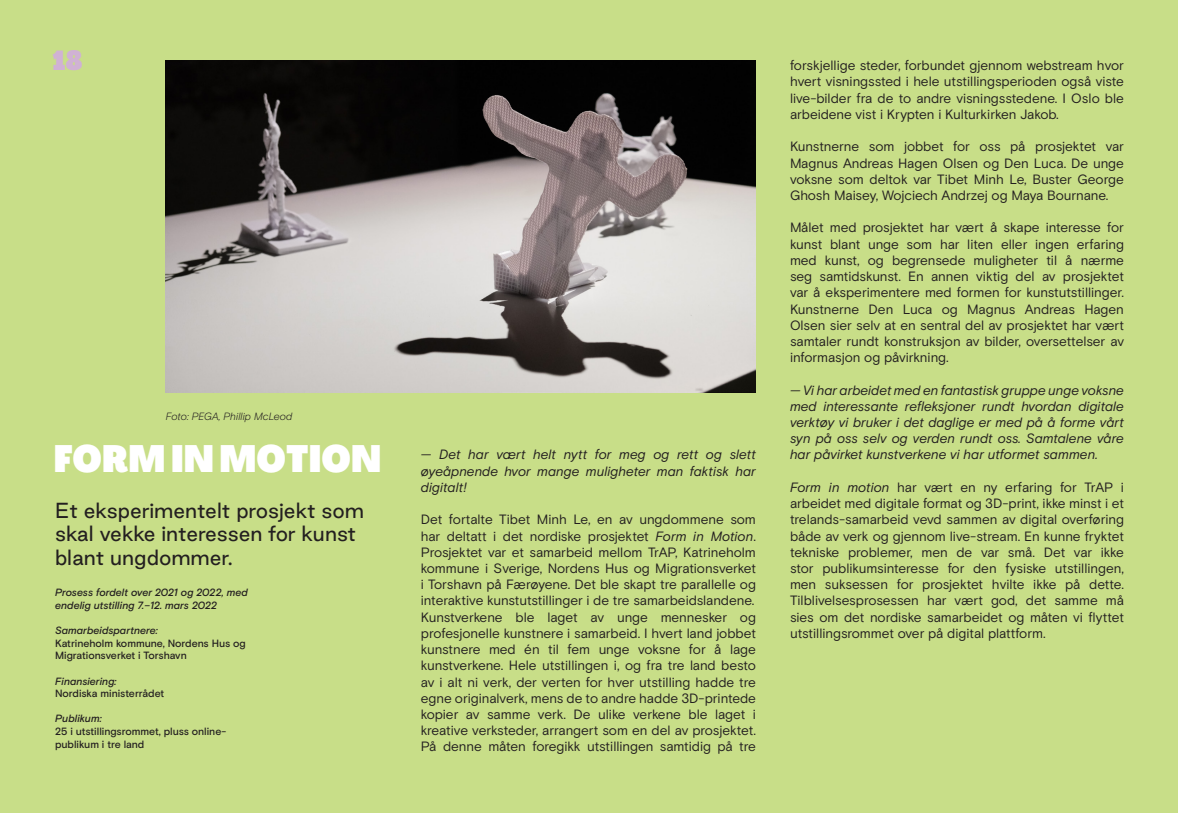
<style>
.page{position:relative;width:1178px;height:813px;background:#fff}
.page>*{position:absolute;margin:0;border:0;box-sizing:border-box;transform-origin:0 0}
.t1{font:900 37.35px "Agrandir Tight";letter-spacing:.02em;color:#fff}
.t2{font:900 27px "Agrandir Tight";color:#d0b2d4}
.t3{font:19.5px/23.4px "Good Sans";color:#231f20}
.t4{font:13.5px/16.2px "Basis Grotesque Pro";color:#231f20;text-align:justify}
.t5{font:italic 13.5px/16.2px "Basis Grotesque Pro";letter-spacing:-.005em;color:#231f20;text-align:justify}
.t6{font:500 10.5px/12.6px "Basis Grotesque Pro";letter-spacing:-.005em;color:#231f20}
.t7{font:italic 500 10.5px/12.6px "Basis Grotesque Pro";letter-spacing:-.005em;color:#231f20}
.t8{font:italic 300 10.5px "Basis Grotesque Pro";letter-spacing:-.005em;color:#231f20}
.s1{font-style:italic}
</style>
<div class="page">
<div style="left:0;top:0;width:1178px;height:812px;background:#c8de88"></div>
<img style="left:166px;top:60px;width:590px;height:332px">
<h2 class="t2" style="left:53px;top:43px;width:31px">18</h2>
<p class="t8" style="left:166px;top:410px;width:128px">Foto: PEGA, Phillip McLeod</p>
<h1 class="t1" style="left:54px;top:435px;width:328px">FORM IN MOTION</h1>
<h3 class="t3" style="left:55px;top:498px;width:310px">Et eksperimentelt prosjekt som skal vekke interessen for kunst blant ungdommer.</h3>
<p class="t7" style="left:55px;top:586px;width:194px">Prosess fordelt over 2021 og 2022, med endelig utstilling 7.–12. mars 2022</p>
<p class="t7" style="left:55px;top:623px;width:104px">Samarbeidspartnere:</p>
<p class="t6" style="left:55px;top:636px;width:192px">Katrineholm kommune, Nordens Hus og<br>Migrationsverket i Torshavn</p>
<p class="t7" style="left:55px;top:674px;width:63px">Finansiering:</p>
<p class="t6" style="left:55px;top:686px;width:111px">Nordiska ministerrådet</p>
<p class="t7" style="left:55px;top:712px;width:48px">Publikum:</p>
<p class="t6" style="left:55px;top:724px;width:173px">25 i utstillingsrommet, pluss online&shy;publikum i tre land</p>
<p class="t5" style="left:421px;top:446px;width:337px">— Det har vært helt nytt for meg og rett og slett øyeåpnende hvor mange muligheter man faktisk har digitalt!</p>
<p class="t4" style="left:421px;top:511px;width:337px">Det fortalte Tibet Minh Le, en av ungdommene som har deltatt i det nordiske prosjektet <span class="s1">Form in Motion</span>.<br>Prosjektet var et samarbeid mellom TrAP, Katrineholm kommune i Sverige, Nordens Hus og Migrationsverket i Torshavn på Færøyene. Det ble skapt tre parallelle og interaktive kunstutstillinger i de tre samarbeidslandene.<br>Kunstverkene ble laget av unge mennesker og profesjonelle kunstnere i samarbeid. I hvert land jobbet kunstnere med én til fem unge voksne for å lage kunstverkene. Hele utstillingen i, og fra tre land besto av i alt ni verk, der verten for hver utstilling hadde tre egne originalverk, mens de to andre hadde 3D-printede kopier av samme verk. De ulike verkene ble laget i kreative verksteder, arrangert som en del av prosjektet.<br>På denne måten foregikk utstillingen samtidig på tre</p>
<p class="t4" style="left:790px;top:57px;width:335px">forskjellige steder, forbundet gjennom webstream hvor hvert visningssted i hele utstillingsperioden også viste live-bilder fra de to andre visningsstedene. I Oslo ble arbeidene vist i Krypten i Kulturkirken Jakob.</p>
<p class="t4" style="left:790px;top:138px;width:335px">Kunstnerne som jobbet for oss på prosjektet var Magnus Andreas Hagen Olsen og Den Luca. De unge voksne som deltok var Tibet Minh Le, Buster George Ghosh Maisey, Wojciech Andrzej og Maya Bournane.</p>
<p class="t4" style="left:790px;top:219px;width:335px">Målet med prosjektet har vært å skape interesse for kunst blant unge som har liten eller ingen erfaring med kunst, og begrensede muligheter til å nærme seg samtidskunst. En annen viktig del av prosjektet var å eksperimentere med formen for kunstutstillinger.<br>Kunstnerne Den Luca og Magnus Andreas Hagen Olsen sier selv at en sentral del av prosjektet har vært samtaler rundt konstruksjon av bilder, oversettelser av informasjon og påvirkning.</p>
<p class="t5" style="left:790px;top:381px;width:335px">— Vi har arbeidet med en fantastisk gruppe unge voksne med interessante refleksjoner rundt hvordan digitale verktøy vi bruker i det daglige er med på å forme vårt syn på oss selv og verden rundt oss. Samtalene våre har påvirket kunstverkene vi har utformet sammen.</p>
<p class="t4" style="left:790px;top:478px;width:335px"><span class="s1">Form in motion</span> har vært en ny erfaring for TrAP i arbeidet med digitale format og 3D-print, ikke minst i et trelands-samarbeid vevd sammen av digital overføring både av verk og gjennom live-stream. En kunne fryktet tekniske problemer, men de var små. Det var ikke stor publikumsinteresse for den fysiske utstillingen, men suksessen for prosjektet hvilte ikke på dette.<br>Tilblivelsesprosessen har vært god, det samme må sies om det nordiske samarbeidet og måten vi flyttet utstillingsrommet over på digital plattform.</p>
</div>
